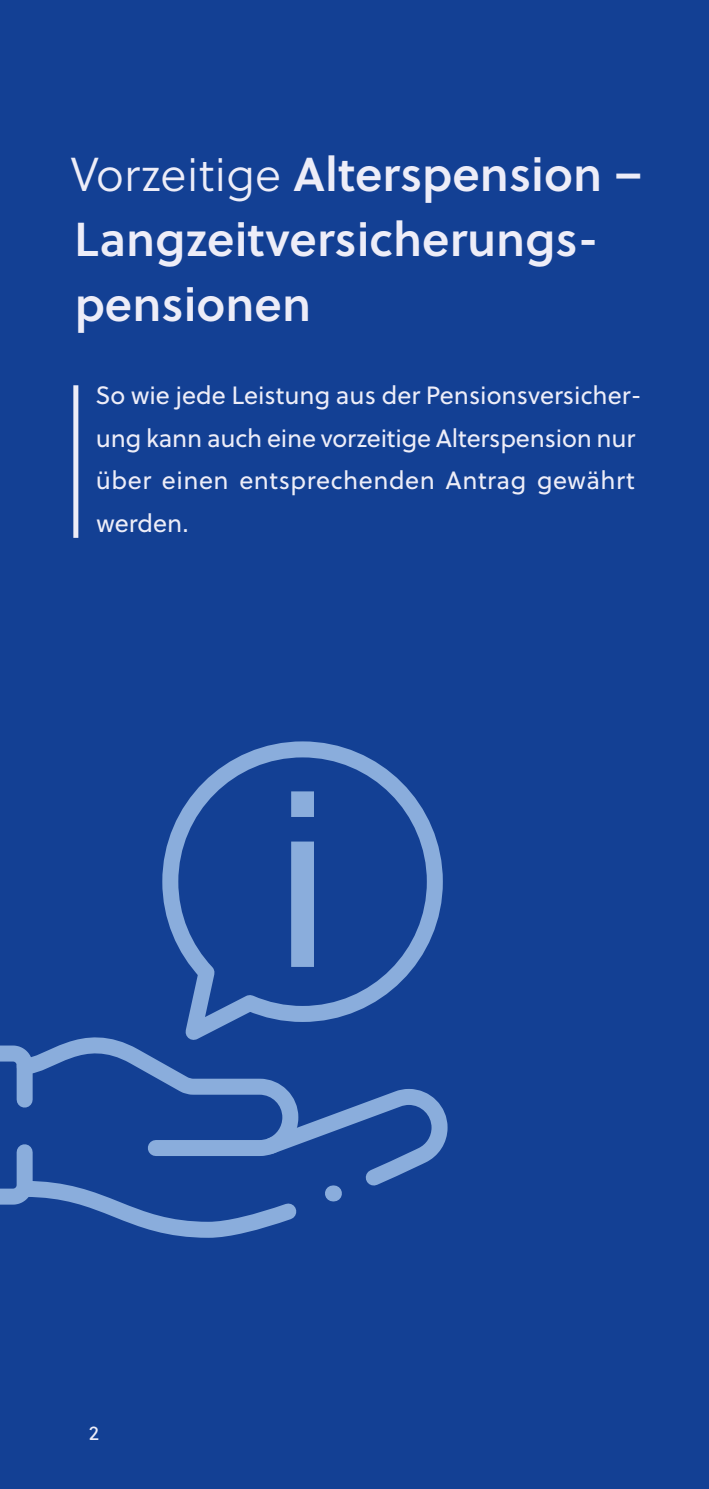
<style>
.page{position:relative;width:709px;height:1489px;background:#fff}
.page>*{position:absolute;margin:0;border:0;box-sizing:border-box;transform-origin:0 0}
.Überschriften_H1_invers_-_Überschrift_Ka{font:47.5px/65px "Soleil Sb";color:#ededf8}
.Texte_P_-_Teaser_Kapiteltrennseite{font:25px/42.5px "Soleil";color:#ededf8}
.t1{font:20px "Soleil";color:#ededf8}
.s1{font-family:"Soleil Lt"}
</style>
<div class="page">
<div style="left:0;top:0;width:709px;height:1488px;background:#134094"></div>
<div style="left:73px;top:385px;width:5px;height:153px;background:#ededf8"></div>
<svg style="left:60px;top:1037px;width:69px;height:8px"></svg>
<svg style="left:162px;top:741px;width:281px;height:299px"></svg>
<svg style="left:0;top:1045px;width:448px;height:193px"></svg>
<h1 class="Überschriften_H1_invers_-_Überschrift_Ka" style="left:71px;top:140px;width:573px"><span class="s1">Vorzeitige</span> Alterspension –<br>Langzeitversicherungs&shy;pensionen</h1>
<p class="Texte_P_-_Teaser_Kapiteltrennseite" style="left:95px;top:373px;width:548px">So wie jede Leistung aus der Pensionsversicher&shy;ung kann auch eine vorzeitige Alterspension nur über einen entsprechenden Antrag gewährt werden.</p>
<p class="t1" style="left:89px;top:1418px;width:12px">2</p>
</div>
